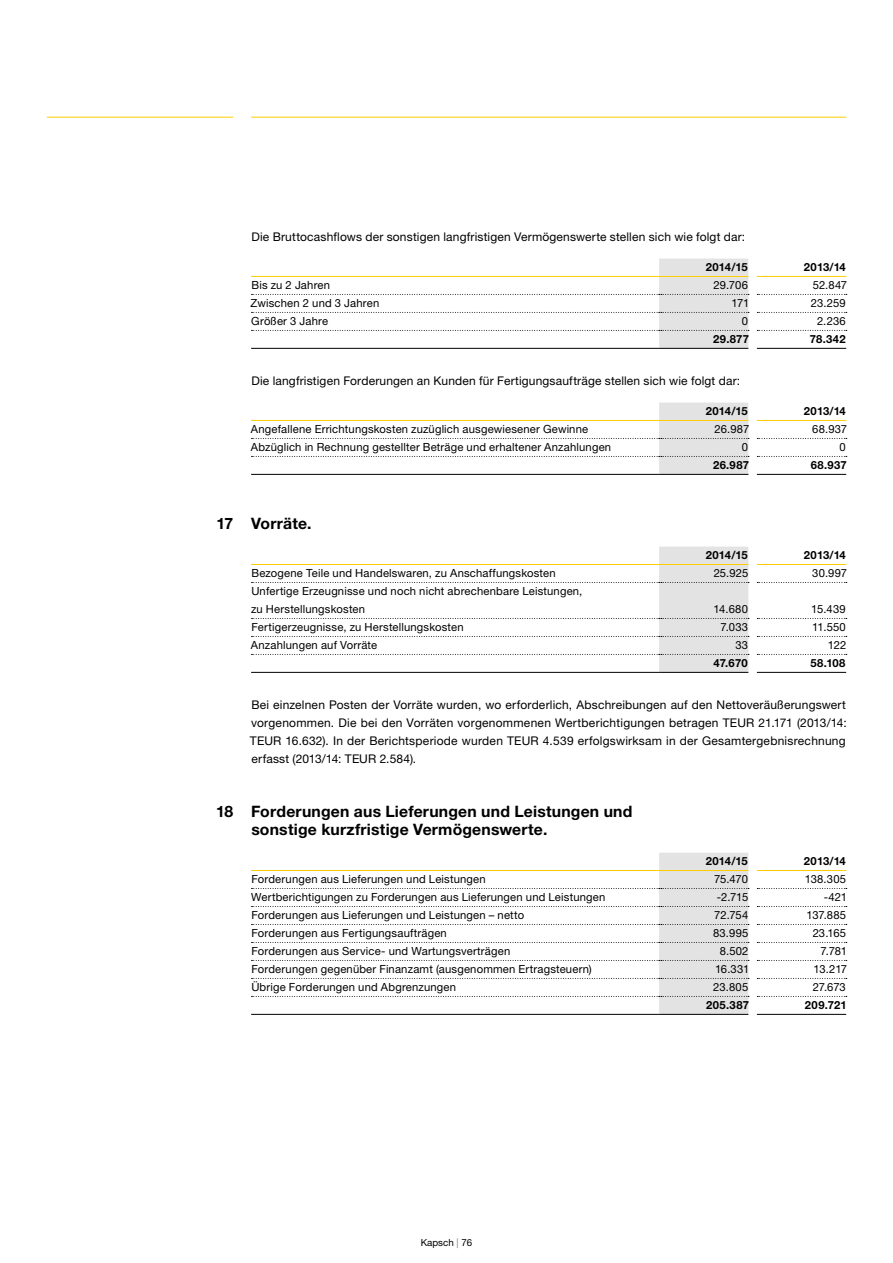
<style>
.page{position:relative;width:893px;height:1263px;background:#fff}
.page>*{position:absolute;margin:0;border:0;box-sizing:border-box;transform-origin:0 0}
.t1{font:700 15.75px/18px "Helvetica Neue";letter-spacing:.015em;color:#000}
.t2{font:12px/18px "Helvetica Neue";letter-spacing:.015em;color:#000;text-align:justify}
.t3{font:11.25px/18px "Helvetica Neue";letter-spacing:.015em;color:#000}
.t4{font:700 11.25px "Helvetica Neue";letter-spacing:.01em;color:#000}
.t5{font:9.75px "Helvetica Neue";color:#000}
.s1{color:#7a7b7a}
</style>
<div class="page">
<hr style="left:251px;top:117px;width:595px;height:1px;background:#fc0">
<hr style="left:47px;top:117px;width:186px;height:1px;background:#fc0">
<hr style="left:757px;top:276px;width:89px;height:1px;background:#fc0">
<svg style="left:757px;top:294px;width:90px;height:1px"></svg>
<svg style="left:757px;top:312px;width:90px;height:1px"></svg>
<svg style="left:251px;top:259px;width:498px;height:89px"></svg>
<svg style="left:757px;top:330px;width:90px;height:1px"></svg>
<hr style="left:251px;top:348px;width:408px;height:1px;background:#000">
<hr style="left:659px;top:348px;width:89px;height:1px;background:#000">
<hr style="left:757px;top:348px;width:89px;height:1px;background:#000">
<hr style="left:757px;top:420px;width:89px;height:1px;background:#fc0">
<svg style="left:757px;top:438px;width:90px;height:1px"></svg>
<svg style="left:251px;top:403px;width:498px;height:71px"></svg>
<svg style="left:757px;top:456px;width:90px;height:1px"></svg>
<hr style="left:251px;top:474px;width:408px;height:1px;background:#000">
<hr style="left:659px;top:474px;width:89px;height:1px;background:#000">
<hr style="left:757px;top:474px;width:89px;height:1px;background:#000">
<hr style="left:757px;top:564px;width:89px;height:1px;background:#fc0">
<svg style="left:757px;top:582px;width:90px;height:1px"></svg>
<svg style="left:757px;top:618px;width:90px;height:1px"></svg>
<svg style="left:757px;top:636px;width:90px;height:1px"></svg>
<svg style="left:251px;top:547px;width:498px;height:125px"></svg>
<svg style="left:757px;top:654px;width:90px;height:1px"></svg>
<hr style="left:251px;top:672px;width:408px;height:1px;background:#000">
<hr style="left:659px;top:672px;width:89px;height:1px;background:#000">
<hr style="left:757px;top:672px;width:89px;height:1px;background:#000">
<hr style="left:757px;top:870px;width:89px;height:1px;background:#fc0">
<svg style="left:757px;top:888px;width:90px;height:1px"></svg>
<svg style="left:757px;top:906px;width:90px;height:1px"></svg>
<svg style="left:757px;top:924px;width:90px;height:1px"></svg>
<svg style="left:757px;top:942px;width:90px;height:1px"></svg>
<svg style="left:757px;top:960px;width:90px;height:1px"></svg>
<svg style="left:757px;top:978px;width:90px;height:1px"></svg>
<svg style="left:251px;top:853px;width:498px;height:161px"></svg>
<svg style="left:757px;top:996px;width:90px;height:1px"></svg>
<hr style="left:251px;top:1014px;width:408px;height:1px;background:#000">
<hr style="left:659px;top:1014px;width:89px;height:1px;background:#000">
<hr style="left:757px;top:1014px;width:89px;height:1px;background:#000">
<p class="t2" style="left:251px;top:227px;width:495px">Die Bruttocashflows der sonstigen langfristigen Vermögenswerte stellen sich wie folgt dar:</p>
<p class="t4" style="left:706px;top:260px;width:43px">2014/15</p>
<p class="t4" style="left:804px;top:260px;width:43px">2013/14</p>
<p class="t3" style="left:251px;top:276px;width:80px">Bis zu 2 Jahren</p>
<p class="t3" style="left:713px;top:276px;width:36px">29.706</p>
<p class="t3" style="left:813px;top:276px;width:36px">52.847</p>
<p class="t3" style="left:251px;top:294px;width:130px">Zwischen 2 und 3 Jahren</p>
<p class="t3" style="left:731px;top:294px;width:19px">171</p>
<p class="t3" style="left:811px;top:294px;width:36px">23.259</p>
<p class="t3" style="left:251px;top:312px;width:78px">Größer 3 Jahre</p>
<p class="t3" style="left:742px;top:312px;width:8px">0</p>
<p class="t3" style="left:817px;top:312px;width:30px">2.236</p>
<p class="t4" style="left:713px;top:332px;width:37px">29.877</p>
<p class="t4" style="left:810px;top:332px;width:37px">78.342</p>
<p class="t2" style="left:251px;top:371px;width:490px">Die langfristigen Forderungen an Kunden für Fertigungsaufträge stellen sich wie folgt dar:</p>
<p class="t4" style="left:706px;top:404px;width:43px">2014/15</p>
<p class="t4" style="left:804px;top:404px;width:43px">2013/14</p>
<p class="t3" style="left:251px;top:420px;width:339px">Angefallene Errichtungskosten zuzüglich ausgewiesener Gewinne</p>
<p class="t3" style="left:715px;top:420px;width:36px">26.987</p>
<p class="t3" style="left:812px;top:420px;width:36px">68.937</p>
<p class="t3" style="left:251px;top:438px;width:362px">Abzüglich in Rechnung gestellter Beträge und erhaltener Anzahlungen</p>
<p class="t3" style="left:742px;top:438px;width:8px">0</p>
<p class="t3" style="left:839px;top:438px;width:8px">0</p>
<p class="t4" style="left:713px;top:458px;width:37px">26.987</p>
<p class="t4" style="left:811px;top:458px;width:38px">68.937</p>
<h1 class="t1" style="left:217px;top:514px;width:96px">17 Vorräte.</h1>
<p class="t4" style="left:706px;top:548px;width:43px">2014/15</p>
<p class="t4" style="left:804px;top:548px;width:43px">2013/14</p>
<p class="t3" style="left:251px;top:564px;width:306px">Bezogene Teile und Handelswaren, zu Anschaffungskosten</p>
<p class="t3" style="left:714px;top:564px;width:36px">25.925</p>
<p class="t3" style="left:812px;top:564px;width:36px">30.997</p>
<p class="t3" style="left:251px;top:582px;width:333px">Unfertige Erzeugnisse und noch nicht abrechenbare Leistungen, zu Herstellungskosten</p>
<p class="t3" style="left:714px;top:600px;width:36px">14.680</p>
<p class="t3" style="left:811px;top:600px;width:36px">15.439</p>
<p class="t3" style="left:251px;top:618px;width:214px">Fertigerzeugnisse, zu Herstellungskosten</p>
<p class="t3" style="left:720px;top:618px;width:29px">7.033</p>
<p class="t3" style="left:812px;top:618px;width:35px">11.550</p>
<p class="t3" style="left:251px;top:636px;width:128px">Anzahlungen auf Vorräte</p>
<p class="t3" style="left:735px;top:636px;width:14px">33</p>
<p class="t3" style="left:828px;top:636px;width:20px">122</p>
<p class="t4" style="left:714px;top:656px;width:36px">47.670</p>
<p class="t4" style="left:811px;top:656px;width:36px">58.108</p>
<p class="t2" style="left:250px;top:695px;width:598px">Bei einzelnen Posten der Vorräte wurden, wo erforderlich, Abschreibungen auf den Nettoveräußerungswert vorgenommen. Die bei den Vorräten vorgenommenen Wertberichtigungen betragen TEUR 21.171 (2013/14:<br>TEUR 16.632). In der Berichtsperiode wurden TEUR 4.539 erfolgswirksam in der Gesamtergebnisrechnung erfasst (2013/14: TEUR 2.584).</p>
<h1 class="t1" style="left:251px;top:802px;width:383px;text-indent:-35px">18 Forderungen aus Lieferungen und Leistungen und sonstige kurzfristige Vermögenswerte.</h1>
<p class="t4" style="left:706px;top:854px;width:43px">2014/15</p>
<p class="t4" style="left:804px;top:854px;width:43px">2013/14</p>
<p class="t3" style="left:251px;top:870px;width:236px">Forderungen aus Lieferungen und Leistungen</p>
<p class="t3" style="left:714px;top:870px;width:35px">75.470</p>
<p class="t3" style="left:805px;top:870px;width:43px">138.305</p>
<p class="t3" style="left:251px;top:888px;width:356px">Wertberichtigungen zu Forderungen aus Lieferungen und Leistungen</p>
<p class="t3" style="left:717px;top:888px;width:33px">-2.715</p>
<p class="t3" style="left:824px;top:888px;width:25px">-421</p>
<p class="t3" style="left:251px;top:906px;width:274px">Forderungen aus Lieferungen und Leistungen – netto</p>
<p class="t3" style="left:714px;top:906px;width:35px">72.754</p>
<p class="t3" style="left:807px;top:906px;width:41px">137.885</p>
<p class="t3" style="left:251px;top:924px;width:197px">Forderungen aus Fertigungsaufträgen</p>
<p class="t3" style="left:713px;top:924px;width:37px">83.995</p>
<p class="t3" style="left:813px;top:924px;width:35px">23.165</p>
<p class="t3" style="left:251px;top:942px;width:260px">Forderungen aus Service- und Wartungsverträgen</p>
<p class="t3" style="left:720px;top:942px;width:30px">8.502</p>
<p class="t3" style="left:821px;top:942px;width:28px">7.781</p>
<p class="t3" style="left:251px;top:960px;width:342px">Forderungen gegenüber Finanzamt (ausgenommen Ertragsteuern)</p>
<p class="t3" style="left:715px;top:960px;width:36px">16.331</p>
<p class="t3" style="left:814px;top:960px;width:35px">13.217</p>
<p class="t3" style="left:251px;top:978px;width:206px">Übrige Forderungen und Abgrenzungen</p>
<p class="t3" style="left:713px;top:978px;width:37px">23.805</p>
<p class="t3" style="left:813px;top:978px;width:35px">27.673</p>
<p class="t4" style="left:706px;top:998px;width:44px">205.387</p>
<p class="t4" style="left:805px;top:998px;width:43px">209.721</p>
<p class="t5" style="left:421px;top:1237px;width:53px">Kapsch <span class="s1">|</span> 76</p>
</div>
